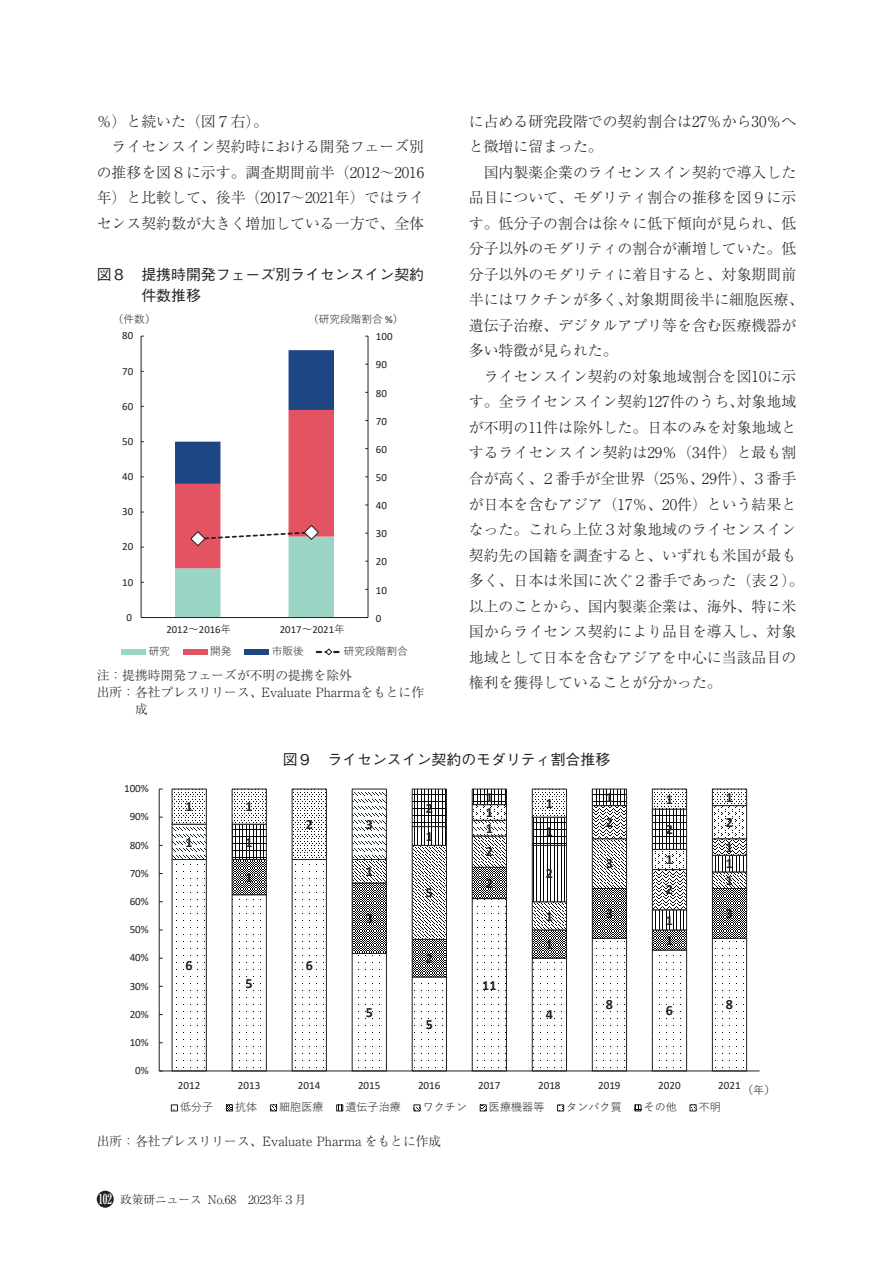
<style>
.page{position:relative;width:893px;height:1263px;background:#fff}
.page>*{position:absolute;margin:0;border:0;box-sizing:border-box;transform-origin:0 0}
.t1{font:300 14.85px/25.5px "Ryumin Pro";color:#231f20}
.t2{font:500 14.85px/21.3px "Gothic BBB Pro";color:#231f20}
.t3{font:700 14.1px "Calibri";color:#231f20}
.t4{font:300 12.75px "Ryumin Pro";color:#231f20}
.t5{font:300 11.7px "Ryumin Pro";color:#231f20}
.t6{font:11.1px "Calibri";color:#231f20}
.t7{font:11.1px "Yu Gothic";color:#231f20}
.t8{font:10.95px "Calibri";letter-spacing:-.005em;color:#231f20}
.t9{font:10.65px "Yu Gothic";color:#231f20}
.t10{font:10.65px "Calibri";letter-spacing:.005em;color:#231f20}
.s1{font-family:"Calibri"}
.s2{font-family:"Yu Gothic"}
.s3{font-weight:500;font-size:13.8px;color:#fff}
</style>
<div class="page">
<div style="left:97px;top:1191px;width:17px;height:17px;background:#231f20;border-radius:50%"></div>
<hr style="left:368px;top:336px;width:1px;height:281px;background:#231f20">
<hr style="left:141px;top:336px;width:1px;height:281px;background:#231f20">
<hr style="left:141px;top:617px;width:227px;height:1px;background:#231f20">
<svg style="left:175px;top:350px;width:159px;height:267px"></svg>
<div style="left:122px;top:649px;width:24px;height:6px;background:#9ad5c6"></div>
<div style="left:183px;top:649px;width:25px;height:6px;background:#e35362"></div>
<div style="left:245px;top:649px;width:24px;height:6px;background:#1e4683"></div>
<svg style="left:317px;top:648px;width:23px;height:8px"></svg>
<svg style="left:171px;top:940px;width:576px;height:132px"></svg>
<svg style="left:231px;top:940px;width:516px;height:38px"></svg>
<svg style="left:171px;top:788px;width:576px;height:152px"></svg>
<hr style="left:159px;top:789px;width:1px;height:282px;background:#231f20">
<hr style="left:159px;top:1070px;width:600px;height:1px;background:#231f20">
<div style="left:171px;top:1104px;width:7px;height:7px;border:1px solid #231f20"></div>
<div style="left:226px;top:1104px;width:7px;height:7px;border:1px solid #231f20"></div>
<div style="left:270px;top:1104px;width:7px;height:7px;border:1px solid #231f20"></div>
<div style="left:336px;top:1104px;width:7px;height:7px;border:1px solid #231f20"></div>
<div style="left:414px;top:1104px;width:6px;height:7px;border:1px solid #231f20"></div>
<div style="left:480px;top:1104px;width:7px;height:7px;border:1px solid #231f20"></div>
<div style="left:557px;top:1104px;width:7px;height:7px;border:1px solid #231f20"></div>
<div style="left:634px;top:1104px;width:7px;height:7px;border:1px solid #231f20"></div>
<div style="left:690px;top:1104px;width:6px;height:7px;border:1px solid #231f20"></div>
<p class="t1" style="left:97px;top:107px;width:329px">％）と続いた（図７右）。<br>　ライセンスイン契約時における開発フェーズ別の推移を図８に示す。調査期間前半（2012～2016年）と比較して、後半（2017～2021年）ではライセンス契約数が大きく増加している一方で、全体</p>
<p class="t1" style="left:469px;top:107px;width:336px">に占める研究段階での契約割合は27％から30％へと微増に留まった。<br>　国内製薬企業のライセンスイン契約で導入した品目について、モダリティ割合の推移を図９に示す。低分子の割合は徐々に低下傾向が見られ、低分子以外のモダリティの割合が漸増していた。低分子以外のモダリティに着目すると、対象期間前半にはワクチンが多く、対象期間後半に細胞医療、遺伝子治療、デジタルアプリ等を含む医療機器が多い特徴が見られた。<br>　ライセンスイン契約の対象地域割合を図10に示す。全ライセンスイン契約127件のうち、対象地域が不明の11件は除外した。日本のみを対象地域とするライセンスイン契約は29％（34件）と最も割合が高く、２番手が全世界（25％、29件）、３番手が日本を含むアジア（17％、20件）という結果となった。これら上位３対象地域のライセンスイン契約先の国籍を調査すると、いずれも米国が最も多く、日本は米国に次ぐ２番手であった（表２）。以上のことから、国内製薬企業は、海外、特に米国からライセンス契約により品目を導入し、対象地域として日本を含むアジアを中心に当該品目の権利を獲得していることが分かった。</p>
<p class="t2" style="left:141px;top:262px;width:284px;text-indent:-45px">図８　提携時開発フェーズ別ライセンスイン契約件数推移</p>
<p class="t9" style="left:113px;top:309px;width:44px">（件数）</p>
<p class="t9" style="left:308px;top:309px;width:97px">（研究段階割合 <span class="s1">%</span>）</p>
<p class="t8" style="left:122px;top:328px;width:13px">80</p>
<p class="t8" style="left:376px;top:329px;width:18px">100</p>
<p class="t8" style="left:376px;top:357px;width:13px">90</p>
<p class="t8" style="left:122px;top:363px;width:13px">70</p>
<p class="t8" style="left:376px;top:385px;width:13px">80</p>
<p class="t8" style="left:122px;top:398px;width:13px">60</p>
<p class="t8" style="left:376px;top:413px;width:13px">70</p>
<p class="t8" style="left:122px;top:434px;width:13px">50</p>
<p class="t8" style="left:376px;top:442px;width:13px">60</p>
<p class="t8" style="left:122px;top:469px;width:13px">40</p>
<p class="t8" style="left:376px;top:470px;width:13px">50</p>
<p class="t8" style="left:376px;top:498px;width:13px">40</p>
<p class="t8" style="left:122px;top:504px;width:13px">30</p>
<p class="t8" style="left:376px;top:526px;width:13px">30</p>
<p class="t8" style="left:122px;top:539px;width:13px">20</p>
<p class="t8" style="left:376px;top:554px;width:13px">20</p>
<p class="t8" style="left:122px;top:574px;width:13px">10</p>
<p class="t8" style="left:376px;top:582px;width:13px">10</p>
<p class="t8" style="left:127px;top:610px;width:7px">0</p>
<p class="t8" style="left:376px;top:610px;width:7px">0</p>
<p class="t10" style="left:166px;top:622px;width:66px">2012<span class="s2">～</span>2016<span class="s2">年</span></p>
<p class="t10" style="left:280px;top:622px;width:66px">2017<span class="s2">～</span>2021<span class="s2">年</span></p>
<p class="t9" style="left:149px;top:641px;width:23px">研究</p>
<p class="t9" style="left:210px;top:641px;width:23px">開発</p>
<p class="t9" style="left:272px;top:641px;width:34px">市販後</p>
<p class="t9" style="left:344px;top:641px;width:66px">研究段階割合</p>
<p class="t4" style="left:97px;top:665px;width:257px">注：提携時開発フェーズが不明の提携を除外</p>
<p class="t4" style="left:97px;top:682px;width:329px">出所：各社プレスリリース、Evaluate Pharmaをもとに作</p>
<p class="t4" style="left:135px;top:699px;width:14px">成</p>
<p class="t2" style="left:283px;top:747px;width:329px">図９　ライセンスイン契約のモダリティ割合推移</p>
<p class="t6" style="left:124px;top:781px;width:26px">100%</p>
<p class="t6" style="left:130px;top:809px;width:21px">90%</p>
<p class="t6" style="left:130px;top:837px;width:21px">80%</p>
<p class="t6" style="left:130px;top:865px;width:21px">70%</p>
<p class="t6" style="left:130px;top:893px;width:21px">60%</p>
<p class="t6" style="left:130px;top:922px;width:21px">50%</p>
<p class="t6" style="left:130px;top:950px;width:21px">40%</p>
<p class="t6" style="left:130px;top:978px;width:21px">30%</p>
<p class="t6" style="left:130px;top:1006px;width:21px">20%</p>
<p class="t6" style="left:130px;top:1034px;width:21px">10%</p>
<p class="t6" style="left:135px;top:1063px;width:15px">0%</p>
<p class="t3" style="left:186px;top:797px;width:9px">1</p>
<p class="t3" style="left:246px;top:797px;width:9px">1</p>
<p class="t3" style="left:186px;top:832px;width:9px">1</p>
<p class="t3" style="left:246px;top:832px;width:9px">1</p>
<p class="t3" style="left:246px;top:867px;width:9px">1</p>
<p class="t3" style="left:306px;top:814px;width:9px">2</p>
<p class="t3" style="left:426px;top:798px;width:9px">2</p>
<p class="t3" style="left:486px;top:787px;width:9px">1</p>
<p class="t3" style="left:486px;top:803px;width:9px">1</p>
<p class="t3" style="left:366px;top:814px;width:9px">3</p>
<p class="t3" style="left:486px;top:818px;width:9px">1</p>
<p class="t3" style="left:426px;top:826px;width:9px">1</p>
<p class="t3" style="left:366px;top:861px;width:9px">1</p>
<p class="t3" style="left:426px;top:882px;width:9px">5</p>
<p class="t3" style="left:486px;top:842px;width:9px">2</p>
<p class="t3" style="left:486px;top:873px;width:9px">2</p>
<p class="t3" style="left:546px;top:793px;width:9px">1</p>
<p class="t3" style="left:666px;top:789px;width:9px">1</p>
<p class="t3" style="left:726px;top:787px;width:9px">1</p>
<p class="t3" style="left:606px;top:787px;width:9px">1</p>
<p class="t3" style="left:546px;top:821px;width:9px">1</p>
<p class="t3" style="left:546px;top:864px;width:9px">2</p>
<p class="t3" style="left:606px;top:812px;width:9px">2</p>
<p class="t3" style="left:606px;top:854px;width:9px">3</p>
<p class="t3" style="left:666px;top:819px;width:9px">2</p>
<p class="t3" style="left:666px;top:850px;width:9px">1</p>
<p class="t3" style="left:666px;top:880px;width:9px">2</p>
<p class="t3" style="left:726px;top:812px;width:9px">2</p>
<p class="t3" style="left:726px;top:837px;width:9px">1</p>
<p class="t3" style="left:726px;top:854px;width:9px">1</p>
<p class="t3" style="left:726px;top:870px;width:9px">1</p>
<p class="t3" style="left:366px;top:908px;width:9px">3</p>
<p class="t3" style="left:546px;top:906px;width:9px">1</p>
<p class="t3" style="left:606px;top:903px;width:9px">3</p>
<p class="t3" style="left:666px;top:910px;width:9px">1</p>
<p class="t3" style="left:726px;top:903px;width:9px">3</p>
<p class="t3" style="left:546px;top:934px;width:9px">1</p>
<p class="t3" style="left:666px;top:930px;width:9px">1</p>
<p class="t3" style="left:186px;top:955px;width:9px">6</p>
<p class="t3" style="left:306px;top:955px;width:9px">6</p>
<p class="t3" style="left:426px;top:948px;width:9px">2</p>
<p class="t3" style="left:246px;top:973px;width:9px">5</p>
<p class="t3" style="left:482px;top:975px;width:16px">11</p>
<p class="t3" style="left:366px;top:1002px;width:9px">5</p>
<p class="t3" style="left:426px;top:1014px;width:9px">5</p>
<p class="t3" style="left:546px;top:1005px;width:9px">4</p>
<p class="t3" style="left:606px;top:995px;width:9px">8</p>
<p class="t3" style="left:666px;top:1001px;width:9px">6</p>
<p class="t3" style="left:726px;top:995px;width:9px">8</p>
<p class="t6" style="left:178px;top:1077px;width:24px">2012</p>
<p class="t6" style="left:238px;top:1077px;width:24px">2013</p>
<p class="t6" style="left:298px;top:1077px;width:24px">2014</p>
<p class="t6" style="left:358px;top:1077px;width:24px">2015</p>
<p class="t6" style="left:418px;top:1077px;width:24px">2016</p>
<p class="t6" style="left:478px;top:1077px;width:24px">2017</p>
<p class="t6" style="left:538px;top:1077px;width:24px">2018</p>
<p class="t6" style="left:598px;top:1077px;width:24px">2019</p>
<p class="t6" style="left:658px;top:1077px;width:24px">2020</p>
<p class="t6" style="left:718px;top:1077px;width:24px">2021</p>
<p class="t7" style="left:180px;top:1097px;width:35px">低分子</p>
<p class="t7" style="left:235px;top:1097px;width:24px">抗体</p>
<p class="t7" style="left:279px;top:1097px;width:46px">細胞医療</p>
<p class="t7" style="left:345px;top:1097px;width:57px">遺伝子治療</p>
<p class="t7" style="left:423px;top:1097px;width:46px">ワクチン</p>
<p class="t7" style="left:489px;top:1097px;width:57px">医療機器等</p>
<p class="t7" style="left:566px;top:1097px;width:57px">タンパク質</p>
<p class="t7" style="left:644px;top:1097px;width:35px">その他</p>
<p class="t7" style="left:699px;top:1097px;width:24px">不明</p>
<p class="t4" style="left:97px;top:1131px;width:346px">出所：各社プレスリリース、Evaluate Pharma をもとに作成</p>
<p class="t7" style="left:742px;top:1079px;width:35px">（年）</p>
<p class="t5" style="left:98px;top:1190px;width:210px"><span class="s3">102</span> 政策研ニュース No.68　2023年３月</p>
</div>
